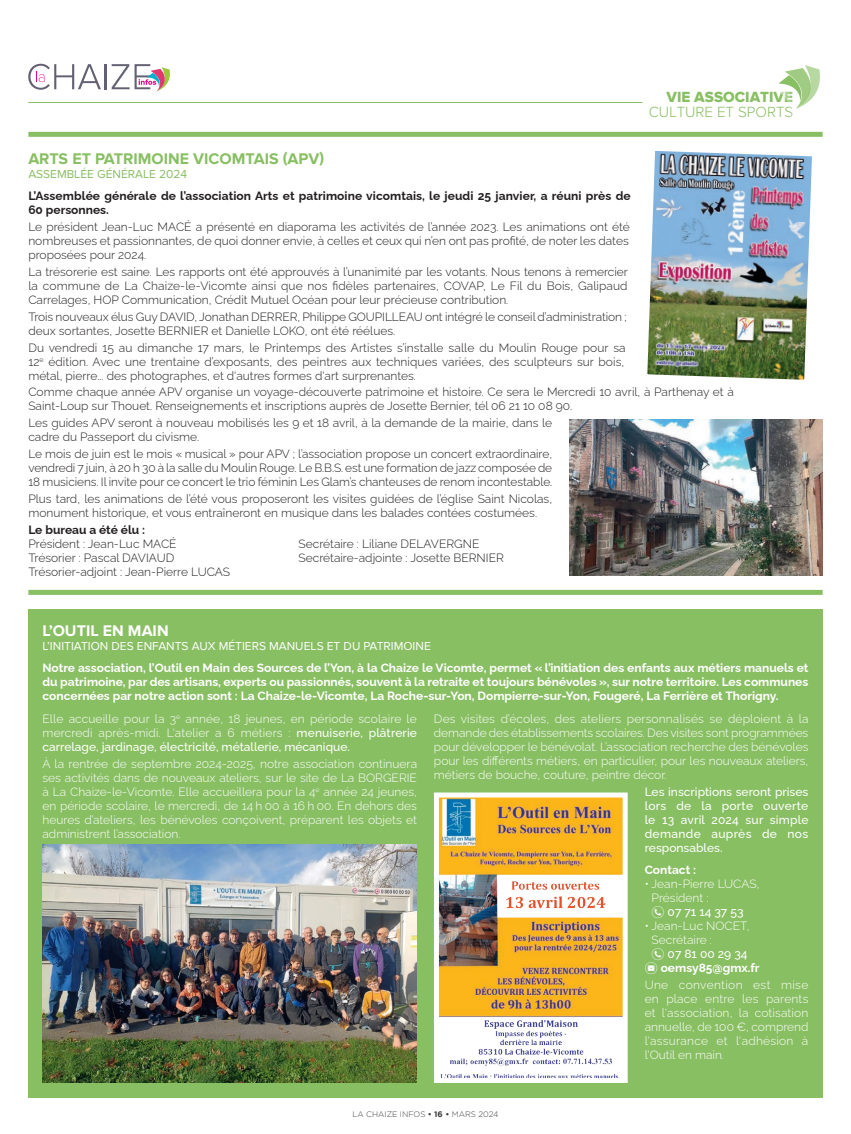
<style>
.page{position:relative;width:851px;height:1134px;background:#fff}
.page>*{position:absolute;margin:0;border:0;box-sizing:border-box;transform-origin:0 0}
.t1{font:700 16px "Proxima Nova";color:#89bf63}
.t2{font:700 16px "Proxima Nova";color:#fff}
.t3{font:300 15.3px "Proxima Nova A";color:#89bf63}
.t4{font:15.3px "Proxima Nova Extrabld";color:#89bf63}
.t5{font:300 12px/14px "Raleway";color:#231f20;text-align:justify}
.t6{font:300 12px/14px "Raleway";color:#fff;text-align:justify}
.t7{font:700 12px/14px "Raleway";color:#fff;text-align:justify}
.t8{font:700 12px/14px "Raleway";letter-spacing:.005em;color:#231f20}
.t9{font:500 12px/14px "Raleway";letter-spacing:.015em;color:#fff;text-align:justify}
.t10{font:12px "Proxima Nova";color:#fff}
.t11{font:12px "Proxima Nova";color:#89bf63}
.t12{font:300 8px "Gotham";color:#3d3f40}
.s1{font-weight:500}
.s2{font-family:"typeecon";font-weight:400}
.s3{font-weight:700}
</style>
<div class="page">
<div style="left:28px;top:132px;width:794px;height:5px;background:#89bf63"></div>
<img style="left:569px;top:419px;width:253px;height:157px">
<img style="left:647px;top:151px;width:165px;height:229px">
<div style="left:28px;top:609px;width:794px;height:488px;background:#89bf63"></div>
<img style="left:43px;top:844px;width:374px;height:239px">
<img style="left:440px;top:798px;width:181px;height:279px">
<div style="left:434px;top:792px;width:193px;height:291px;border:5px solid #fff"></div>
<div style="left:28px;top:590px;width:794px;height:5px;background:#89bf63"></div>
<hr style="left:28px;top:102px;width:614px;height:1px;background:#89bf63">
<svg style="left:778px;top:65px;width:42px;height:44px"></svg>
<hr style="left:104px;top:64px;width:3px;height:25px;background:#616173">
<svg style="left:28px;top:64px;width:73px;height:26px"></svg>
<svg style="left:112px;top:64px;width:58px;height:27px"></svg>
<p class="t4" style="left:666px;top:89px;width:128px">VIE ASSOCIATIVE</p>
<p class="t3" style="left:648px;top:103px;width:146px">CULTURE ET SPORTS</p>
<h1 class="t1" style="left:28px;top:149px;width:297px">ARTS ET PATRIMOINE VICOMTAIS (APV)</h1>
<p class="t11" style="left:28px;top:167px;width:160px">ASSEMBLÉE GÉNÉRALE 2024</p>
<p class="t8" style="left:28px;top:188px;width:604px">L’Assemblée générale de l’association Arts et patrimoine vicomtais, le jeudi 25 janvier, a réuni près de<br>60 personnes.</p>
<p class="t5" style="left:28px;top:218px;width:602px">Le président Jean-Luc MACÉ a présenté en diaporama les activités de l’année 2023. Les animations ont été nombreuses et passionnantes, de quoi donner envie, à celles et ceux qui n’en ont pas profité, de noter les dates proposées pour 2024.</p>
<p class="t5" style="left:28px;top:263px;width:601px">La trésorerie est saine. Les rapports ont été approuvés à l’unanimité par les votants. Nous tenons à remercier la commune de La Chaize-le-Vicomte ainsi que nos fidèles partenaires, COVAP, Le Fil du Bois, Galipaud Carrelages, HOP Communication, Crédit Mutuel Océan pour leur précieuse contribution.</p>
<p class="t5" style="left:28px;top:308px;width:599px">Trois nouveaux élus Guy DAVID, Jonathan DERRER, Philippe GOUPILLEAU ont intégré le conseil d’administration ; deux sortantes, Josette BERNIER et Danielle LOKO, ont été réélues.</p>
<p class="t5" style="left:28px;top:339px;width:598px">Du vendredi 15 au dimanche 17 mars, le Printemps des Artistes s’installe salle du Moulin Rouge pour sa 12<sup>e</sup> édition. Avec une trentaine d’exposants, des peintres aux techniques variées, des sculpteurs sur bois, métal, pierre... des photographes, et d'autres formes d'art surprenantes.</p>
<p class="t5" style="left:28px;top:384px;width:707px">Comme chaque année APV organise un voyage-découverte patrimoine et histoire. Ce sera le Mercredi 10 avril, à Parthenay et à<br>Saint-Loup sur Thouet. Renseignements et inscriptions auprès de Josette Bernier, tél 06 21 10 08 90.</p>
<p class="t5" style="left:28px;top:415px;width:525px">Les guides APV seront à nouveau mobilisés les 9 et 18 avril, à la demande de la mairie, dans le cadre du Passeport du civisme.</p>
<p class="t5" style="left:28px;top:445px;width:525px">Le mois de juin est le mois « musical » pour APV ; l’association propose un concert extraordinaire, vendredi 7 juin, à 20 h 30 à la salle du Moulin Rouge. Le B.B.S. est une formation de jazz composée de 18 musiciens. Il invite pour ce concert le trio féminin Les Glam’s chanteuses de renom incontestable.</p>
<p class="t5" style="left:28px;top:490px;width:525px">Plus tard, les animations de l’été vous proposeront les visites guidées de l’église Saint Nicolas, monument historique, et vous entraîneront en musique dans les balades contées costumées.</p>
<p class="t8" style="left:28px;top:521px;width:118px">Le bureau a été élu :</p>
<p class="t5" style="left:28px;top:535px;width:150px">Président : Jean-Luc MACÉ</p>
<p class="t5" style="left:298px;top:535px;width:182px">Secrétaire : Liliane DELAVERGNE</p>
<p class="t5" style="left:28px;top:549px;width:147px">Trésorier : Pascal DAVIAUD</p>
<p class="t5" style="left:298px;top:549px;width:207px">Secrétaire-adjointe : Josette BERNIER</p>
<p class="t5" style="left:28px;top:563px;width:203px">Trésorier-adjoint : Jean-Pierre LUCAS</p>
<h1 class="t2" style="left:43px;top:621px;width:128px">L’OUTIL EN MAIN</h1>
<p class="t10" style="left:43px;top:639px;width:390px">L’INITIATION DES ENFANTS AUX MÉTIERS MANUELS ET DU PATRIMOINE</p>
<p class="t7" style="left:43px;top:660px;width:767px">Notre association, l’Outil en Main des Sources de l’Yon, à la Chaize le Vicomte, permet « l’initiation des enfants aux métiers manuels et du patrimoine, par des artisans, experts ou passionnés, souvent à la retraite et toujours bénévoles », sur notre territoire. Les communes concernées par notre action sont : La Chaize-le-Vicomte, La Roche-sur-Yon, Dompierre-sur-Yon, Fougeré, La Ferrière et Thorigny.</p>
<p class="t6" style="left:43px;top:710px;width:376px">Elle accueille pour la 3<sup>e</sup> année, 18 jeunes, en période scolaire le mercredi après-midi. L'atelier a 6 métiers : <span class="s1">menuiserie, plâtrerie carrelage, jardinage, électricité, métallerie, mécanique.</span></p>
<p class="t6" style="left:43px;top:755px;width:376px">À la rentrée de septembre 2024-2025, notre association continuera ses activités dans de nouveaux ateliers, sur le site de La BORGERIE à La Chaize-le-Vicomte. Elle accueillera pour la 4<sup>e</sup> année 24 jeunes, en période scolaire, le mercredi, de 14 h 00 à 16 h 00. En dehors des heures d’ateliers, les bénévoles conçoivent, préparent les objets et administrent l’association.</p>
<p class="t6" style="left:434px;top:710px;width:376px">Des visites d’écoles, des ateliers personnalisés se déploient à la demande des établissements scolaires. Des visites sont programmées pour développer le bénévolat. L’association recherche des bénévoles pour les différents métiers, en particulier, pour les nouveaux ateliers, métiers de bouche, couture, peintre décor.</p>
<p class="t9" style="left:644px;top:783px;width:165px">Les inscriptions seront prises lors de la porte ouverte le 13 avril 2024 sur simple demande auprès de nos responsables.</p>
<p class="t7" style="left:644px;top:862px;width:53px">Contact :</p>
<p class="t6" style="left:651px;top:876px;width:109px;text-align:left;text-indent:-7px">• Jean-Pierre LUCAS,<br>Président :<br><span class="s2">N</span> <span class="s1">07 71 14 37 53</span></p>
<p class="t6" style="left:644px;top:918px;width:106px">• Jean-Luc NOCET,</p>
<p class="t6" style="left:651px;top:932px;width:62px">Secrétaire :</p>
<p class="t9" style="left:651px;top:946px;width:97px"><span class="s2">N</span> 07 81 00 29 34</p>
<p class="t7" style="left:644px;top:960px;width:116px"><span class="s2">E</span> oemsy85@gmx.fr</p>
<p class="t6" style="left:644px;top:976px;width:165px">Une convention est mise en place entre les parents et l'association, la cotisation annuelle, de 100 €, comprend l'assurance et l'adhésion à l'Outil en main.</p>
<p class="t12" style="left:352px;top:1110px;width:147px">LA CHAIZE INFOS <span class="s3">• 16 •</span> MARS 2024</p>
</div>
